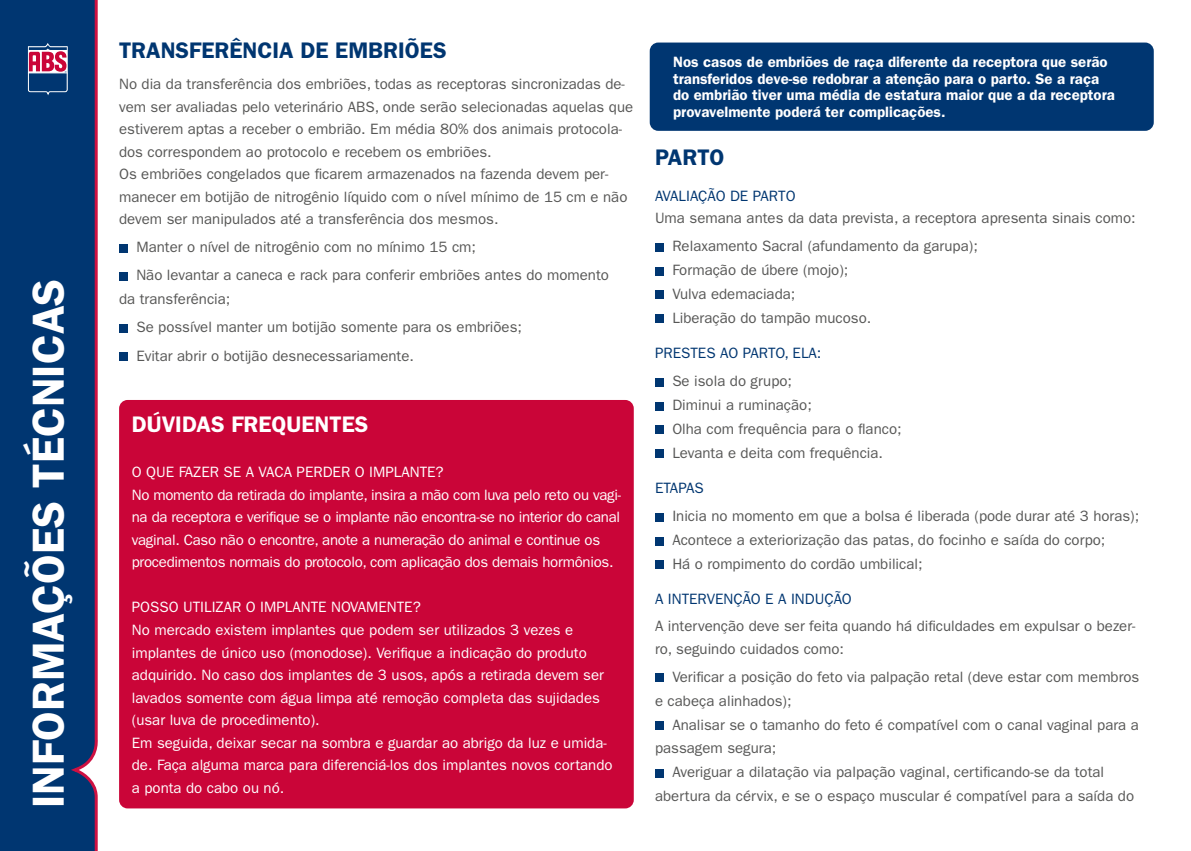
<style>
.page{position:relative;width:1191px;height:851px;background:#fff}
.page>*{position:absolute;margin:0;border:0;box-sizing:border-box;transform-origin:0 0}
.t1{font:600 45px "ITC Franklin Gothic Std";color:#fff}
.t2{font:600 22.65px "ITC Franklin Gothic Std";color:#003671}
.t3{font:600 22.65px "ITC Franklin Gothic Std";color:#fff}
.t4{font:15px/23.9px "ITC Franklin Gothic Std";color:#575756}
.t5{font:15px/22.5px "ITC Franklin Gothic Std";color:#fff}
.t6{font:15px/22.5px "ITC Franklin Gothic Std";letter-spacing:-.02em;color:#fff}
.t7{font:600 15px/16.5px "ITC Franklin Gothic Std";color:#fff}
.t8{font:15px "ITC Franklin Gothic Std";color:#003671}
</style>
<div class="page">
<div style="left:0;top:0;width:28px;height:850px;background:#003671"></div>
<div style="left:119px;top:400px;width:515px;height:408px;background:#ca0538;border-radius:9px"></div>
<div style="left:649px;top:43px;width:504px;height:88px;background:#003671;border-radius:9px"></div>
<div style="left:28px;top:0;width:70px;height:850px;background:#003671"></div>
<div style="left:119px;top:244px;width:8px;height:8px;background:#003671"></div>
<div style="left:119px;top:272px;width:8px;height:8px;background:#003671"></div>
<div style="left:119px;top:324px;width:8px;height:8px;background:#003671"></div>
<div style="left:119px;top:352px;width:8px;height:8px;background:#003671"></div>
<div style="left:655px;top:243px;width:8px;height:8px;background:#003671"></div>
<div style="left:655px;top:267px;width:8px;height:8px;background:#003671"></div>
<div style="left:655px;top:291px;width:8px;height:8px;background:#003671"></div>
<div style="left:655px;top:314px;width:8px;height:9px;background:#003671"></div>
<div style="left:655px;top:378px;width:8px;height:8px;background:#003671"></div>
<div style="left:655px;top:402px;width:8px;height:8px;background:#003671"></div>
<div style="left:655px;top:425px;width:8px;height:9px;background:#003671"></div>
<div style="left:655px;top:449px;width:8px;height:9px;background:#003671"></div>
<div style="left:655px;top:513px;width:8px;height:8px;background:#003671"></div>
<div style="left:655px;top:537px;width:8px;height:8px;background:#003671"></div>
<div style="left:655px;top:560px;width:8px;height:9px;background:#003671"></div>
<div style="left:655px;top:673px;width:8px;height:8px;background:#003671"></div>
<div style="left:655px;top:721px;width:8px;height:8px;background:#003671"></div>
<div style="left:655px;top:769px;width:8px;height:8px;background:#003671"></div>
<h1 class="t1" style="left:22px;top:808px;width:531px;rotate:-90deg">INFORMAÇÕES TÉCNICAS</h1>
<h2 class="t2" style="left:119px;top:37px;width:329px">TRANSFERÊNCIA DE EMBRIÕES</h2>
<p class="t4" style="left:119px;top:73px;width:515px;line-height:22.5px">No dia da transferência dos embriões, todas as receptoras sincronizadas de&shy;vem ser avaliadas pelo veterinário ABS, onde serão selecionadas aquelas que estiverem aptas a receber o embrião. Em média 80% dos animais protocola&shy;dos correspondem ao protocolo e recebem os embriões.<br>Os embriões congelados que ficarem armazenados na fazenda devem per&shy;manecer em botijão de nitrogênio líquido com o nível mínimo de 15 cm e não devem ser manipulados até a transferência dos mesmos.</p>
<p class="t4" style="left:136px;top:233px;width:474px;line-height:28px">Manter o nível de nitrogênio com no mínimo 15 cm;<br>Não levantar a caneca e rack para conferir embriões antes do momento</p>
<p class="t4" style="left:136px;top:285px;width:387px;line-height:28px;text-indent:-17px">da transferência;<br>Se possível manter um botijão somente para os embriões;<br>Evitar abrir o botijão desnecessariamente.</p>
<h2 class="t3" style="left:132px;top:411px;width:238px">DÚVIDAS FREQUENTES</h2>
<p class="t6" style="left:132px;top:461px;width:490px">O QUE FAZER SE A VACA PERDER O IMPLANTE?<br>No momento da retirada do implante, insira a mão com luva pelo reto ou vagi&shy;na da receptora e verifique se o implante não encontra-se no interior do canal vaginal. Caso não o encontre, anote a numeração do animal e continue os procedimentos normais do protocolo, com aplicação dos demais hormônios.</p>
<p class="t5" style="left:132px;top:596px;width:482px">POSSO UTILIZAR O IMPLANTE NOVAMENTE?<br>No mercado existem implantes que podem ser utilizados 3 vezes e implantes de único uso (monodose). Verifique a indicação do produto adquirido. No caso dos implantes de 3 usos, após a retirada devem ser lavados somente com água limpa até remoção completa das sujidades (usar luva de procedimento).<br>Em seguida, deixar secar na sombra e guardar ao abrigo da luz e umida&shy;de. Faça alguma marca para diferenciá-los dos implantes novos cortando a ponta do cabo ou nó.</p>
<p class="t7" style="left:673px;top:54px;width:443px">Nos casos de embriões de raça diferente da receptora que serão transferidos deve-se redobrar a atenção para o parto. Se a raça do embrião tiver uma média de estatura maior que a da receptora provavelmente poderá ter complicações.</p>
<h2 class="t2" style="left:655px;top:144px;width:71px">PARTO</h2>
<p class="t8" style="left:655px;top:187px;width:142px">AVALIAÇÃO DE PARTO</p>
<p class="t4" style="left:672px;top:204px;width:465px;line-height:28px;text-indent:-17px">Uma semana antes da data prevista, a receptora apresenta sinais como:<br>Relaxamento Sacral (afundamento da garupa);</p>
<p class="t4" style="left:672px;top:258px;width:200px">Formação de úbere (mojo);<br>Vulva edemaciada;<br>Liberação do tampão mucoso.</p>
<p class="t8" style="left:655px;top:344px;width:168px">PRESTES AO PARTO, ELA:</p>
<p class="t4" style="left:672px;top:369px;width:231px">Se isola do grupo;<br>Diminui a ruminação;<br>Olha com frequência para o flanco;<br>Levanta e deita com frequência.</p>
<p class="t8" style="left:655px;top:479px;width:50px">ETAPAS</p>
<p class="t4" style="left:672px;top:504px;width:468px">Inicia no momento em que a bolsa é liberada (pode durar até 3 horas);<br>Acontece a exteriorização das patas, do focinho e saída do corpo;<br>Há o rompimento do cordão umbilical;</p>
<p class="t8" style="left:655px;top:590px;width:198px">A INTERVENÇÃO E A INDUÇÃO</p>
<p class="t4" style="left:655px;top:614px;width:482px;line-height:22.5px">A intervenção deve ser feita quando há dificuldades em expulsar o bezer&shy;ro, seguindo cuidados como:</p>
<p class="t4" style="left:655px;top:664px;width:486px;text-indent:17px">Verificar a posição do feto via palpação retal (deve estar com membros e cabeça alinhados);</p>
<p class="t4" style="left:672px;top:712px;width:468px">Analisar se o tamanho do feto é compatível com o canal vaginal para a</p>
<p class="t4" style="left:655px;top:736px;width:123px">passagem segura;</p>
<p class="t4" style="left:672px;top:760px;width:433px">Averiguar a dilatação via palpação vaginal, certificando-se da total</p>
<p class="t4" style="left:655px;top:784px;width:480px">abertura da cérvix, e se o espaço muscular é compatível para a saída do</p>
</div>
